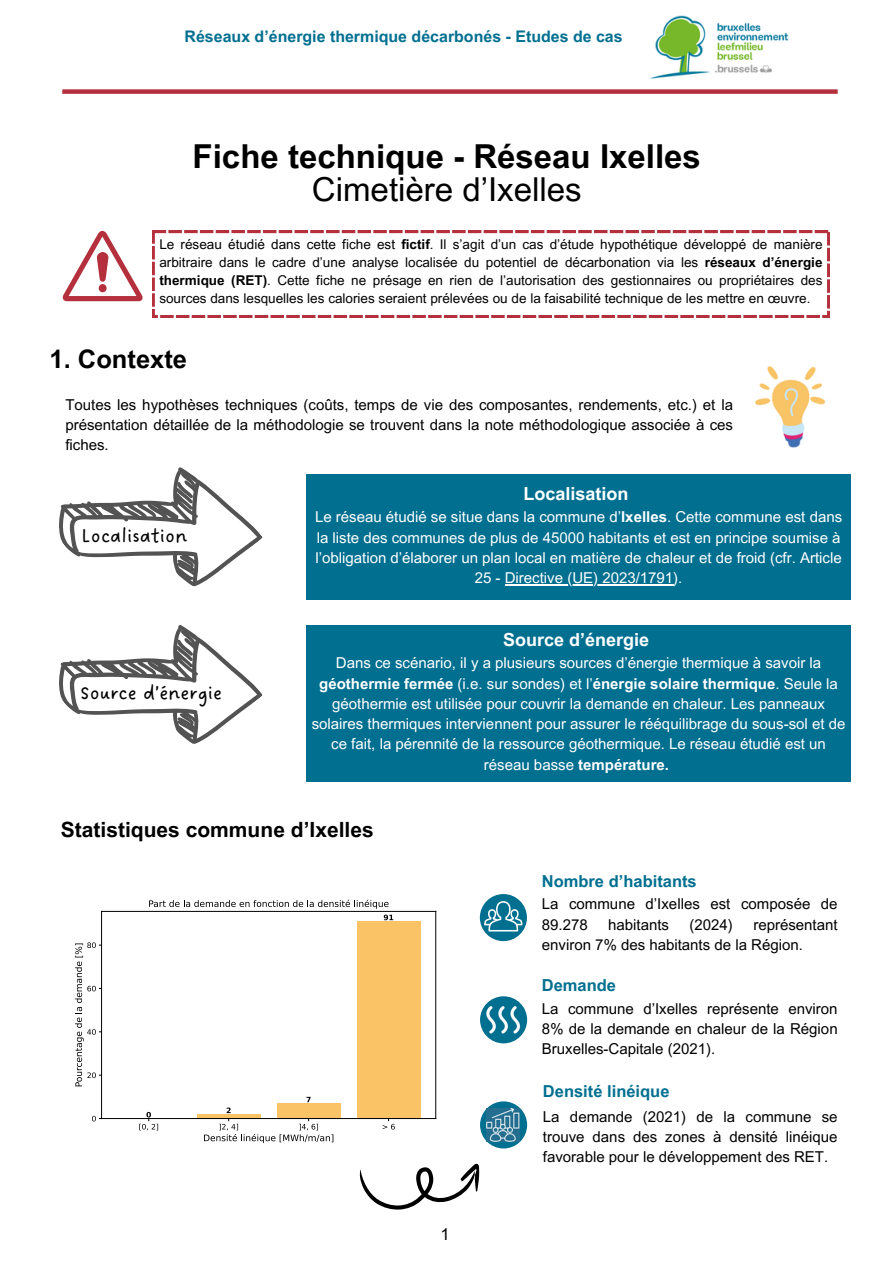
<style>
.page{position:relative;width:894px;height:1264px;background:#fff}
.page>*{position:absolute;margin:0;border:0;box-sizing:border-box;transform-origin:0 0}
.t1{font:700 33px/33.8px "Arial MT Pro";color:#000;text-align:center}
.t2{font:700 25.5px "Arial MT Pro";color:#000}
.t3{font:700 21px "Arial MT Pro";color:#000}
.t4{font:21px "DO Sans Regular";color:#000}
.t5{font:700 18px "Arial MT Pro";color:#fff}
.t6{font:700 16.5px "Arial MT Pro";color:#006f90}
.t7{font:16.5px "Arial MT Pro";color:#000}
.t8{font:700 15.9px "Arial MT Pro";color:#006f90}
.t9{font:15px/20.2px "Arial MT Pro";color:#fff;text-align:center}
.t10{font:15px/20.2px "Arial MT Pro";color:#000;text-align:justify}
.t11{font:13.5px/18px "Arial MT Pro";color:#000;text-align:justify}
.s1{font-weight:400}
.s2{font-weight:700}
</style>
<div class="page">
<img style="left:650px;top:16px;width:139px;height:63px">
<div style="left:306px;top:474px;width:544px;height:126px;background:#006f90"></div>
<hr style="left:504px;top:584px;width:169px;height:1px;background:#fff">
<div style="left:306px;top:625px;width:544px;height:157px;background:#006f90"></div>
<svg style="left:59px;top:638px;width:204px;height:106px"></svg>
<svg style="left:177px;top:710px;width:19px;height:23px"></svg>
<svg style="left:175px;top:638px;width:21px;height:25px"></svg>
<svg style="left:59px;top:467px;width:204px;height:171px"></svg>
<svg style="left:177px;top:553px;width:19px;height:22px"></svg>
<svg style="left:175px;top:470px;width:21px;height:36px"></svg>
<div style="left:62px;top:89px;width:775px;height:5px;background:#b5303d"></div>
<img style="left:755px;top:366px;width:70px;height:82px">
<svg style="left:62px;top:231px;width:81px;height:70px"></svg>
<svg style="left:153px;top:231px;width:676px;height:86px"></svg>
<svg style="left:479px;top:894px;width:48px;height:47px"></svg>
<div style="left:480px;top:996px;width:47px;height:47px;background:#006f90;border-radius:50%"></div>
<svg style="left:480px;top:1101px;width:47px;height:47px"></svg>
<svg style="left:484px;top:901px;width:38px;height:30px"></svg>
<img style="left:486px;top:1108px;width:33px;height:33px">
<img style="left:486px;top:1006px;width:35px;height:27px">
<hr style="left:197px;top:1114px;width:63px;height:4px;background:#fac466">
<div style="left:276px;top:1103px;width:64px;height:15px;background:#fac466"></div>
<div style="left:356px;top:921px;width:64px;height:197px;background:#fac466"></div>
<svg style="left:352px;top:1109px;width:139px;height:101px"></svg>
<svg style="left:92px;top:1115px;width:9px;height:6px"></svg>
<svg style="left:75px;top:942px;width:26px;height:144px"></svg>
<hr style="left:101px;top:911px;width:1px;height:207px;background:#000">
<hr style="left:435px;top:911px;width:1px;height:207px;background:#000">
<hr style="left:101px;top:1118px;width:334px;height:1px;background:#000">
<hr style="left:101px;top:911px;width:334px;height:1px;background:#000">
<svg style="left:139px;top:1111px;width:19px;height:19px"></svg>
<svg style="left:204px;top:1096px;width:129px;height:46px"></svg>
<svg style="left:383px;top:914px;width:10px;height:6px"></svg>
<svg style="left:149px;top:899px;width:239px;height:9px"></svg>
<h2 class="t8" style="left:184px;top:30px;width:439px">Réseaux d’énergie thermique décarbonés - Etudes de cas</h2>
<p class="t1" style="left:192px;top:143px;width:509px">Fiche technique - Réseau Ixelles<br><span class="s1">Cimetière d’Ixelles</span></p>
<h1 class="t11" style="left:159px;top:237px;width:664px">Le réseau étudié dans cette fiche est <span class="s2">fictif</span>. Il s’agit d’un cas d’étude hypothétique développé de manière arbitraire dans le cadre d’une analyse localisée du potentiel de décarbonation via les <span class="s2">réseaux d’énergie thermique (RET)</span>. Cette fiche ne présage en rien de l’autorisation des gestionnaires ou propriétaires des sources dans lesquelles les calories seraient prélevées ou de la faisabilité technique de les mettre en œuvre.</h1>
<p class="t2" style="left:50px;top:350px;width:139px">1. Contexte</p>
<p class="t10" style="left:65px;top:396px;width:669px">Toutes les hypothèses techniques (coûts, temps de vie des composantes, rendements, etc.) et la présentation détaillée de la méthodologie se trouvent dans la note méthodologique associée à ces fiches.</p>
<h6 class="t4" style="left:80px;top:523px;width:109px">Localisation</h6>
<p class="t4" style="left:80px;top:680px;width:143px">Source d’énergie</p>
<h5 class="t5" style="left:523px;top:487px;width:107px">Localisation</h5>
<h5 class="t9" style="left:315px;top:509px;width:528px">Le réseau étudié se situe dans la commune d’<span class="s2">Ixelles</span>. Cette commune est dans la liste des communes de plus de 45000 habitants et est en principe soumise à l’obligation d’élaborer un plan local en matière de chaleur et de froid (cfr. Article 25 - Directive (UE) 2023/1791).</h5>
<p class="t5" style="left:503px;top:632px;width:148px">Source d’énergie</p>
<p class="t9" style="left:311px;top:655px;width:535px">Dans ce scénario, il y a plusieurs sources d’énergie thermique à savoir la <span class="s2">géothermie fermée</span> (i.e. sur sondes) et l’<span class="s2">énergie solaire thermique</span>. Seule la géothermie est utilisée pour couvrir la demande en chaleur. Les panneaux solaires thermiques interviennent pour assurer le rééquilibrage du sous-sol et de ce fait, la pérennité de la ressource géothermique. Le réseau étudié est un réseau basse <span class="s2">température.</span></p>
<h6 class="t3" style="left:61px;top:822px;width:314px">Statistiques commune d’Ixelles</h6>
<p class="t7" style="left:440px;top:1227px;width:11px">1</p>
<p class="t6" style="left:541px;top:874px;width:156px">Nombre d’habitants</p>
<h6 class="t10" style="left:541px;top:895px;width:297px">La commune d’Ixelles est composée de<br>89.278</h6>
<h6 class="t10" style="left:608px;top:916px;width:62px">habitants</h6>
<h6 class="t10" style="left:689px;top:916px;width:45px">(2024)</h6>
<h6 class="t10" style="left:541px;top:916px;width:297px;text-indent:211px">représentant environ 7% des habitants de la Région.</h6>
<h4 class="t6" style="left:541px;top:979px;width:76px">Demande</h4>
<p class="t10" style="left:541px;top:1000px;width:297px">La commune d’Ixelles représente environ 8% de la demande en chaleur de la Région Bruxelles-Capitale (2021).</p>
<h4 class="t6" style="left:543px;top:1085px;width:128px">Densité linéique</h4>
<h3 class="t10" style="left:543px;top:1108px;width:296px">La demande (2021) de la commune se trouve dans des zones à densité linéique favorable pour le développement des RET.</h3>
</div>
